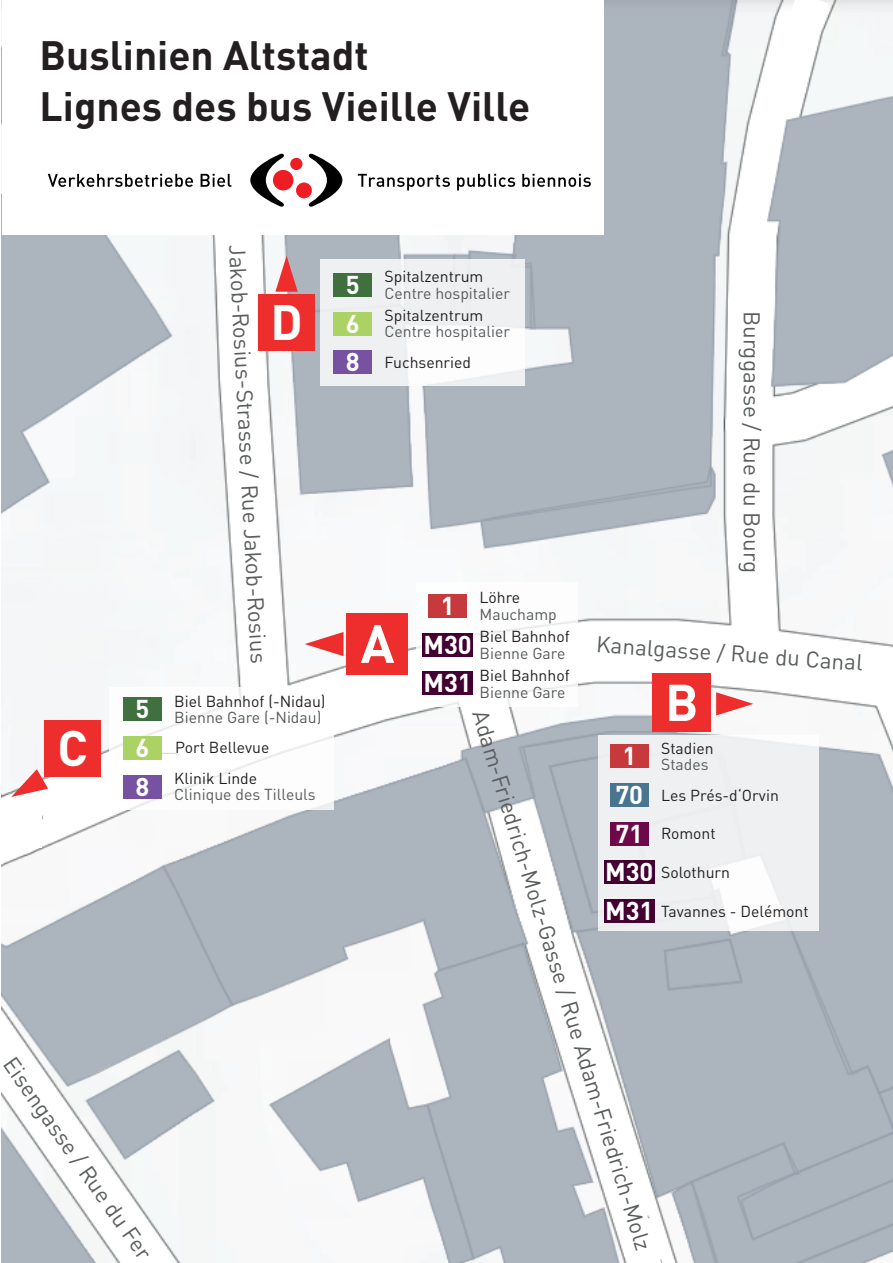
<style>
.page{position:relative;width:893px;height:1263px;background:#fff}
.page>*{position:absolute;margin:0;border:0;box-sizing:border-box;transform-origin:0 0}
.t1{font:700 53.1px "DINOT";color:#fff}
.t2{font:700 50.85px "DINOT";color:#fff}
.t3{font:700 49.2px "DINOT";color:#fff}
.t4{font:700 49.05px "DINOT";color:#fff}
.t5{font:700 40.5px/51px "DINOT";color:#231f20}
.t6{font:700 25.5px/38.7px "DINOT";color:#fff}
.t7{font:22.5px "DINOT";color:#5b5e5e}
.t8{font:15.75px/30.5px "DINOT";color:#231f20}
.t9{font:15.75px "DINOT";color:#575a5b}
</style>
<div class="page">
<img style="left:2px;top:0;width:891px;height:1263px">
<div style="left:369px;top:683px;width:19px;height:19px;background:#fff"></div>
<div style="left:384px;top:661px;width:185px;height:24px;background:#fff"></div>
<div style="left:0;top:806px;width:42px;height:42px;background:#fff"></div>
<svg style="left:511px;top:860px;width:150px;height:403px;fill:#acb4bd"></svg>
<svg style="left:774px;top:0;width:55px;height:68px"></svg>
<svg style="left:871px;top:364px;width:22px;height:41px"></svg>
<div style="left:320px;top:260px;width:205px;height:126px;background:linear-gradient(to right,#edeff1,#f6f7f7)"></div>
<div style="left:258px;top:294px;width:57px;height:57px;background:#ee2d2d"></div>
<svg style="left:275px;top:256px;width:23px;height:36px"></svg>
<div style="left:333px;top:273px;width:39px;height:24px;background:#3f703e"></div>
<div style="left:333px;top:312px;width:39px;height:23px;background:#aad264"></div>
<div style="left:333px;top:350px;width:39px;height:24px;background:#7752a1"></div>
<div style="left:109px;top:687px;width:224px;height:123px;background:#fff"></div>
<div style="left:347px;top:613px;width:61px;height:61px;background:#ee2d2d"></div>
<svg style="left:305px;top:632px;width:38px;height:24px"></svg>
<div style="left:416px;top:582px;width:161px;height:124px;background:#fff"></div>
<div style="left:428px;top:594px;width:39px;height:24px;background:#c63a3e"></div>
<div style="left:422px;top:633px;width:51px;height:24px;background:#420131"></div>
<div style="left:422px;top:671px;width:51px;height:24px;background:#420131"></div>
<div style="left:44px;top:720px;width:57px;height:57px;background:#ee2d2d"></div>
<svg style="left:11px;top:769px;width:37px;height:28px"></svg>
<div style="left:123px;top:697px;width:39px;height:24px;background:#3f703e"></div>
<div style="left:123px;top:736px;width:39px;height:24px;background:#aad264"></div>
<div style="left:123px;top:775px;width:39px;height:23px;background:#7752a1"></div>
<div style="left:652px;top:674px;width:59px;height:58px;background:#ee2d2d"></div>
<svg style="left:716px;top:692px;width:37px;height:23px"></svg>
<div style="left:598px;top:735px;width:221px;height:195px;background:linear-gradient(to bottom,#eceeef,#f0f1f2)"></div>
<div style="left:610px;top:744px;width:38px;height:24px;background:#c63a3e"></div>
<div style="left:610px;top:783px;width:38px;height:24px;background:#497591"></div>
<div style="left:610px;top:822px;width:38px;height:23px;background:#6e0949"></div>
<div style="left:604px;top:860px;width:50px;height:24px;background:#420131"></div>
<div style="left:604px;top:899px;width:50px;height:24px;background:#420131"></div>
<div style="left:2px;top:0;width:602px;height:235px;background:#fff"></div>
<svg style="left:48px;top:174px;width:145px;height:13px"></svg>
<svg style="left:201px;top:174px;width:30px;height:13px"></svg>
<svg style="left:358px;top:174px;width:92px;height:16px"></svg>
<svg style="left:457px;top:174px;width:58px;height:16px"></svg>
<svg style="left:522px;top:174px;width:69px;height:13px"></svg>
<svg style="left:250px;top:153px;width:35px;height:54px"></svg>
<svg style="left:308px;top:153px;width:34px;height:54px"></svg>
<div style="left:273px;top:170px;width:20px;height:20px;background:#ee1d23;border-radius:50%"></div>
<div style="left:290px;top:158px;width:12px;height:12px;background:#ee1d23;border-radius:50%"></div>
<div style="left:296px;top:182px;width:16px;height:16px;background:#ee1d23;border-radius:50%"></div>
<h3 class="t5" style="left:40px;top:26px;width:492px">Buslinien Altstadt<br>Lignes des bus Vieille Ville</h3>
<h3 class="t3" style="left:57px;top:710px;width:32px">C</h3>
<h3 class="t7" style="left:254px;top:244px;width:420px;rotate:87deg">Jakob-Rosius-Strasse / Rue Jakob-Rosius</h3>
<h3 class="t4" style="left:270px;top:284px;width:34px">D</h3>
<h3 class="t6" style="left:135px;top:687px;width:15px;text-align:justify">5<br>6<br>8</h3>
<p class="t8" style="left:174px;top:684px;width:153px">Biel Bahnhof (-Nidau)</p>
<p class="t9" style="left:174px;top:705px;width:149px">Bienne Gare (-Nidau)</p>
<p class="t8" style="left:174px;top:731px;width:97px">Port Bellevue<br>Klinik Linde</p>
<p class="t9" style="left:174px;top:783px;width:143px">Clinique des Tilleuls</p>
<h3 class="t7" style="left:23px;top:1050px;width:243px;rotate:55deg">Eisengasse / Rue du Fer</h3>
<h3 class="t6" style="left:346px;top:263px;width:15px;text-align:justify">5<br>6<br>8</h3>
<p class="t8" style="left:384px;top:260px;width:100px">Spitalzentrum</p>
<p class="t9" style="left:384px;top:281px;width:127px">Centre hospitalier</p>
<p class="t8" style="left:384px;top:299px;width:100px">Spitalzentrum</p>
<p class="t9" style="left:384px;top:320px;width:127px">Centre hospitalier</p>
<p class="t8" style="left:384px;top:346px;width:88px">Fuchsenried</p>
<h3 class="t7" style="left:769px;top:311px;width:263px;rotate:90deg">Burggasse / Rue du Bourg</h3>
<h1 class="t1" style="left:361px;top:602px;width:35px">A</h1>
<h3 class="t6" style="left:441px;top:584px;width:15px">1</h3>
<p class="t8" style="left:480px;top:581px;width:42px">Löhre</p>
<p class="t9" style="left:480px;top:602px;width:79px">Mauchamp</p>
<p class="t8" style="left:480px;top:620px;width:92px">Biel Bahnhof</p>
<p class="t9" style="left:480px;top:641px;width:87px">Bienne Gare</p>
<p class="t8" style="left:480px;top:659px;width:92px">Biel Bahnhof</p>
<p class="t9" style="left:480px;top:680px;width:87px">Bienne Gare</p>
<h3 class="t6" style="left:423px;top:623px;width:50px">M30<br>M31</h3>
<h3 class="t7" style="left:597px;top:627px;width:269px;rotate:4deg">Kanalgasse / Rue du Canal</h3>
<h3 class="t7" style="left:496px;top:706px;width:565px;rotate:73deg">Adam-Friedrich-Molz-Gasse / Rue Adam-Friedrich-Molz</h3>
<h2 class="t2" style="left:665px;top:663px;width:35px">B</h2>
<h3 class="t6" style="left:615px;top:734px;width:29px">1<br>70<br>71</h3>
<p class="t8" style="left:661px;top:731px;width:54px">Stadien</p>
<p class="t9" style="left:661px;top:752px;width:49px">Stades</p>
<p class="t8" style="left:661px;top:778px;width:119px">Les Prés-d‘Orvin</p>
<p class="t8" style="left:661px;top:817px;width:56px">Romont</p>
<h3 class="t6" style="left:605px;top:850px;width:50px">M30<br>M31</h3>
<p class="t8" style="left:661px;top:856px;width:70px">Solothurn</p>
<p class="t8" style="left:661px;top:894px;width:149px">Tavannes - Delémont</p>
</div>
